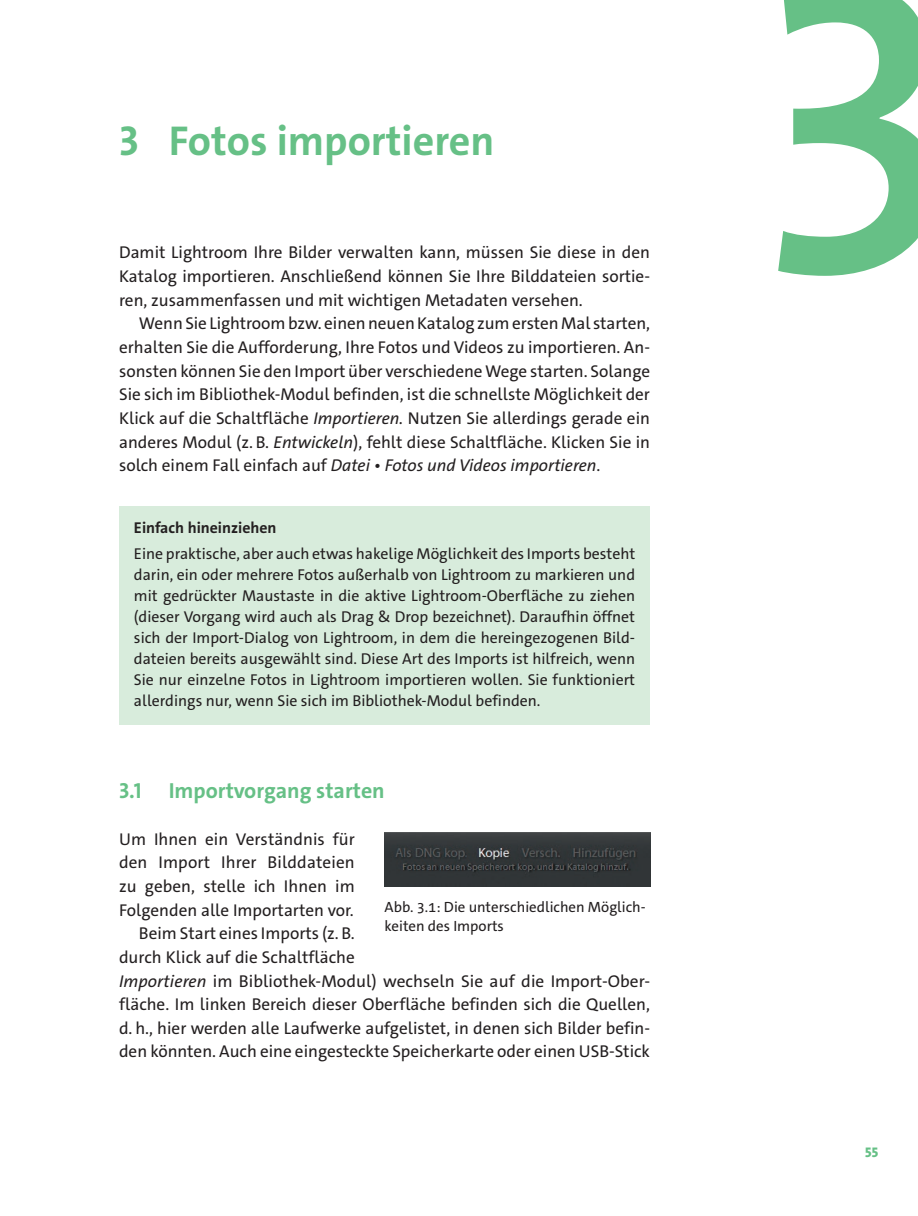
<style>
.page{position:relative;width:918px;height:1216px;background:#fff}
.page>*{position:absolute;margin:0;border:0;box-sizing:border-box;transform-origin:0 0}
.t1{font:600 420px "The Sans C4 s";color:#66c086}
.t2{font:700 42px "The Sans C4 s";color:#66c086}
.t3{font:700 21.88px "The Sans C4 s";color:#66c086}
._200_Standard{font:17.15px/23.6px "The Sans C4 s";color:#231f20;text-align:justify}
._201_Standard_O{font:17.15px/23.6px "The Sans C4 s";color:#231f20;text-align:justify}
._4520_Box_Std_O_Letz{font:15.75px/21px "The Sans C4 s";color:#231f20;text-align:justify}
._450_Box_H1{font:700 15.75px "The Sans C4 s";color:#231f20}
.t4{font:14.88px/19.2px "The Sans C4 s";color:#231f20}
.t5{font:800 14px "The Sans C4 s";color:#66c086}
.s1{font-style:italic}
</style>
<div class="page">
<div style="left:119px;top:506px;width:531px;height:45px;background:#d8ecdc"></div>
<div style="left:119px;top:532px;width:531px;height:192px;background:#d8ecdc"></div>
<img style="left:384px;top:832px;width:266px;height:54px">
<p class="t2" style="left:119px;top:114px;width:377px">3 Fotos importieren</p>
<p class="_201_Standard_O" style="left:119px;top:241px;width:532px">Damit Lightroom Ihre Bilder verwalten kann, müssen Sie diese in den Katalog importieren. Anschließend können Sie Ihre Bilddateien sortie&shy;ren, zusammenfassen und mit wichtigen Metadaten versehen.</p>
<p class="_200_Standard" style="left:119px;top:312px;width:532px;text-indent:20px">Wenn Sie Lightroom bzw. einen neuen Katalog zum ersten Mal starten, erhalten Sie die Aufforderung, Ihre Fotos und Videos zu importieren. An&shy;sonsten können Sie den Import über verschiedene Wege starten. Solange Sie sich im Bibliothek-Modul befinden, ist die schnellste Möglichkeit der Klick auf die Schaltfläche <span class="s1">Importieren.</span> Nutzen Sie allerdings gerade ein anderes Modul (z. B. <span class="s1">Entwickeln</span>), fehlt diese Schaltfläche. Klicken Sie in solch einem Fall einfach auf <span class="s1">Datei • Fotos und Videos importieren</span>.</p>
<p class="_450_Box_H1" style="left:134px;top:517px;width:144px">Einfach hineinziehen</p>
<p class="_4520_Box_Std_O_Letz" style="left:134px;top:543px;width:503px">Eine praktische, aber auch etwas hakelige Möglichkeit des Imports besteht darin, ein oder mehrere Fotos außerhalb von Lightroom zu markieren und mit gedrückter Maustaste in die aktive Lightroom-Oberfläche zu ziehen (dieser Vorgang wird auch als Drag &amp; Drop bezeichnet). Daraufhin öffnet sich der Import-Dialog von Lightroom, in dem die hereingezogenen Bild&shy;dateien bereits ausgewählt sind. Diese Art des Imports ist hilfreich, wenn Sie nur einzelne Fotos in Lightroom importieren wollen. Sie funktioniert allerdings nur, wenn Sie sich im Bibliothek-Modul befinden.</p>
<p class="t3" style="left:119px;top:776px;width:267px">3.1 Importvorgang starten</p>
<p class="_201_Standard_O" style="left:119px;top:827px;width:237px">Um Ihnen ein Verständnis für den Import Ihrer Bilddateien zu geben, stelle ich Ihnen im Folgenden alle Importarten vor.</p>
<p class="_200_Standard" style="left:119px;top:921px;width:532px;text-align:left;text-indent:20px">Beim Start eines Imports (z. B.<br>durch Klick auf die Schaltfläche<br><span class="s1">Importieren</span> im Bibliothek-Modul) wechseln Sie auf die Import-Ober&shy;fläche. Im linken Bereich dieser Oberfläche befinden sich die Quellen, d. h., hier werden alle Laufwerke aufgelistet, in denen sich Bilder befin&shy;den könnten. Auch eine eingesteckte Speicherkarte oder einen USB-Stick</p>
<p class="t4" style="left:384px;top:897px;width:263px">Abb. 3.1: Die unterschiedlichen Möglich&shy;keiten des Imports</p>
<p class="t1" style="left:756px;top:-140px;width:204px">3</p>
<p class="t5" style="left:865px;top:1143px;width:14px">55</p>
</div>
